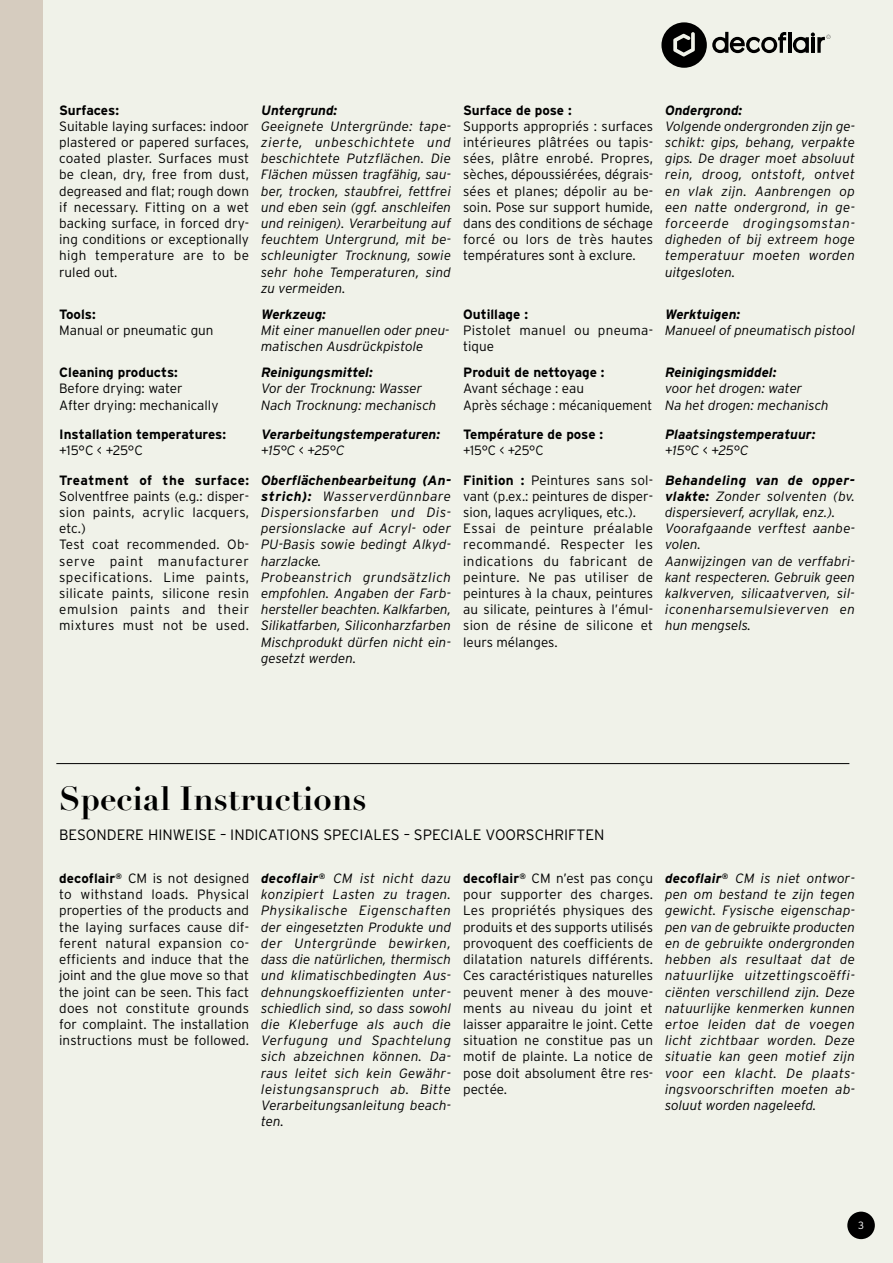
<style>
.page{position:relative;width:893px;height:1263px;background:#f0f2e9}
.page>*{position:absolute;margin:0;border:0;box-sizing:border-box;transform-origin:0 0}
.t1{font:700 33px "Didot LT Pro";color:#000}
.t2{font:300 15px "Interstate";color:#000}
.t3{font:italic 300 13.5px/16.2px "Interstate";color:#000}
.t4{font:300 13.5px/16.2px "Interstate";letter-spacing:.01em;color:#000}
.t5{font:italic 700 13.5px "Interstate";color:#000}
.t6{font:700 13.5px "Interstate";color:#000}
.t7{font:700 13.5px "Interstate";letter-spacing:.035em;color:#000}
.t8{font:300 13.5px "Interstate";letter-spacing:.01em;color:#000;scale:.96 1}
.t9{font:300 10.5px "Interstate";color:#fff}
.s1{font-weight:700}
</style>
<div class="page">
<hr style="left:788px;top:32px;width:3px;height:21px;background:#000">
<svg style="left:661px;top:22px;width:125px;height:46px"></svg>
<svg style="left:793px;top:33px;width:38px;height:20px"></svg>
<div style="left:847px;top:1211px;width:28px;height:28px;background:#000;border-radius:50%"></div>
<hr style="left:56px;top:763px;width:793px;height:1px;background:#000">
<div style="left:0;top:0;width:43px;height:1263px;background:#d6ccbf"></div>
<p class="t6" style="left:59px;top:102px;width:61px">Surfaces:</p>
<p class="t4" style="left:59px;top:118px;width:192px;text-align:justify">Suitable laying surfaces: indoor plastered or papered surfaces, coated plaster. Surfaces must be clean, dry, free from dust, degreased and flat; rough down if necessary. Fitting on a wet backing surface, in forced dry&shy;ing conditions or exceptionally high temperature are to be ruled out.</p>
<p class="t6" style="left:59px;top:306px;width:38px">Tools:</p>
<p class="t4" style="left:59px;top:322px;width:156px">Manual or pneumatic gun</p>
<p class="t6" style="left:59px;top:365px;width:120px">Cleaning products:</p>
<p class="t4" style="left:59px;top:380px;width:161px">Before drying: water<br>After drying: mechanically</p>
<p class="t6" style="left:59px;top:426px;width:169px">Installation temperatures:</p>
<p class="t4" style="left:59px;top:442px;width:85px">+15°C &lt; +25°C</p>
<p class="t7" style="left:59px;top:472px;width:192px">Treatment of the surface:</p>
<p class="t4" style="left:59px;top:488px;width:192px">Solventfree paints (e.g.: disper&shy;sion paints, acrylic lacquers, etc.)<br>Test coat recommended. Ob&shy;serve paint manufacturer specifications. Lime paints, silicate paints, silicone resin emulsion paints and their mixtures must not be used.</p>
<p class="t5" style="left:261px;top:102px;width:78px">Untergrund:</p>
<p class="t3" style="left:261px;top:118px;width:192px;text-align:justify">Geeignete Untergründe: tape&shy;zierte, unbeschichtete und beschichtete Putzflächen. Die Flächen müssen tragfähig, sau&shy;ber, trocken, staubfrei, fettfrei und eben sein (ggf. anschleifen und reinigen). Verarbeitung auf feuchtem Untergrund, mit be&shy;schleunigter Trocknung, sowie sehr hohe Temperaturen, sind zu vermeiden.</p>
<p class="t5" style="left:261px;top:306px;width:66px">Werkzeug:</p>
<p class="t3" style="left:261px;top:322px;width:190px">Mit einer manuellen oder pneu&shy;matischen Ausdrückpistole</p>
<p class="t5" style="left:261px;top:365px;width:113px">Reinigungsmittel:</p>
<p class="t3" style="left:261px;top:380px;width:177px">Vor der Trocknung: Wasser<br>Nach Trocknung: mechanisch</p>
<p class="t5" style="left:261px;top:426px;width:180px">Verarbeitungstemperaturen:</p>
<p class="t3" style="left:261px;top:442px;width:85px">+15°C &lt; +25°C</p>
<p class="t6" style="left:463px;top:102px;width:110px">Surface de pose :</p>
<p class="t4" style="left:463px;top:118px;width:192px;text-align:justify">Supports appropriés : surfaces intérieures plâtrées ou tapis&shy;sées, plâtre enrobé. Propres, sèches, dépoussiérées, dégrais&shy;sées et planes; dépolir au be&shy;soin. Pose sur support humide, dans des conditions de séchage forcé ou lors de très hautes températures sont à exclure.</p>
<p class="t6" style="left:463px;top:306px;width:66px">Outillage :</p>
<p class="t4" style="left:463px;top:322px;width:191px">Pistolet manuel ou pneuma&shy;tique</p>
<p class="t6" style="left:463px;top:365px;width:143px">Produit de nettoyage :</p>
<p class="t4" style="left:463px;top:380px;width:191px">Avant séchage : eau<br>Après séchage : mécaniquement</p>
<p class="t6" style="left:463px;top:426px;width:142px">Température de pose :</p>
<p class="t8" style="left:463px;top:443px;width:85px">+15°C &lt; +25°C</p>
<p class="t5" style="left:665px;top:102px;width:79px">Ondergrond:</p>
<p class="t3" style="left:665px;top:118px;width:192px;text-align:justify">Volgende ondergronden zijn ge&shy;schikt: gips, behang, verpakte gips. De drager moet absoluut rein, droog, ontstoft, ontvet en vlak zijn. Aanbrengen op een natte ondergrond, in ge&shy;forceerde drogingsomstan&shy;digheden of bij extreem hoge temperatuur moeten worden uitgesloten.</p>
<p class="t5" style="left:665px;top:306px;width:77px">Werktuigen:</p>
<p class="t3" style="left:665px;top:322px;width:191px">Manueel of pneumatisch pistool</p>
<p class="t5" style="left:665px;top:365px;width:113px">Reinigingsmiddel:</p>
<p class="t3" style="left:665px;top:380px;width:165px">voor het drogen: water<br>Na het drogen: mechanisch</p>
<p class="t5" style="left:665px;top:426px;width:152px">Plaatsingstemperatuur:</p>
<p class="t3" style="left:665px;top:442px;width:85px">+15°C &lt; +25°C</p>
<p class="t3" style="left:261px;top:472px;width:192px"><span class="s1">Oberflächenbearbeitung (An&shy;strich):</span> Wasserverdünnbare<br>Dispersionsfarben und Dis&shy;persionslacke auf Acryl- oder<br>PU-Basis sowie bedingt Alkyd&shy;harzlacke.<br>Probeanstrich grundsätzlich empfohlen. Angaben der Farb&shy;hersteller beachten. Kalkfarben,<br>Silikatfarben, Siliconharzfarben<br>Mischprodukt dürfen nicht ein&shy;gesetzt werden.</p>
<p class="t4" style="left:463px;top:472px;width:192px"><span class="s1">Finition :</span> Peintures sans sol&shy;vant (p.ex.: peintures de disper&shy;sion, laques acryliques, etc.).<br>Essai de peinture préalable recommandé. Respecter les indications du fabricant de peinture. Ne pas utiliser de peintures à la chaux, peintures au silicate, peintures à l’émul&shy;sion de résine de silicone et leurs mélanges.</p>
<p class="t3" style="left:665px;top:472px;width:192px"><span class="s1">Behandeling van de opper&shy;vlakte:</span> Zonder solventen (bv. dispersieverf, acryllak, enz.).<br>Voorafgaande verftest aanbe&shy;volen.<br>Aanwijzingen van de verffabri&shy;kant respecteren. Gebruik geen kalkverven, silicaatverven, sil&shy;iconenharsemulsieverven en hun mengsels.</p>
<h1 class="t1" style="left:59px;top:778px;width:309px">Special Instructions</h1>
<p class="t2" style="left:59px;top:826px;width:547px">BESONDERE HINWEISE – INDICATIONS SPECIALES – SPECIALE VOORSCHRIFTEN</p>
<p class="t4" style="left:59px;top:870px;width:192px;text-align:justify"><span class="s1">decoflair</span><sup>®</sup> CM is not designed to withstand loads. Physical properties of the products and the laying surfaces cause dif&shy;ferent natural expansion co&shy;efficients and induce that the joint and the glue move so that the joint can be seen. This fact does not constitute grounds for complaint. The installation instructions must be followed.</p>
<p class="t3" style="left:261px;top:870px;width:192px;text-align:justify"><span class="s1">decoflair</span><sup>®</sup> CM ist nicht dazu konzipiert Lasten zu tragen.<br>Physikalische Eigenschaften der eingesetzten Produkte und der Untergründe bewirken, dass die natürlichen, thermisch und klimatischbedingten Aus&shy;dehnungskoeffizienten unter&shy;schiedlich sind, so dass sowohl die Kleberfuge als auch die Verfugung und Spachtelung sich abzeichnen können. Da&shy;raus leitet sich kein Gewähr&shy;leistungsanspruch ab. Bitte Verarbeitungsanleitung beach&shy;ten.</p>
<p class="t4" style="left:463px;top:870px;width:192px;text-align:justify"><span class="s1">decoflair</span><sup>®</sup> CM n’est pas conçu pour supporter des charges.<br>Les propriétés physiques des produits et des supports utilisés provoquent des coefficients de dilatation naturels différents.<br>Ces caractéristiques naturelles peuvent mener à des mouve&shy;ments au niveau du joint et laisser apparaitre le joint. Cette situation ne constitue pas un motif de plainte. La notice de pose doit absolument être res&shy;pectée.</p>
<p class="t3" style="left:665px;top:870px;width:192px;text-align:justify"><span class="s1">decoflair</span><sup>®</sup> CM is niet ontwor&shy;pen om bestand te zijn tegen gewicht. Fysische eigenschap&shy;pen van de gebruikte producten en de gebruikte ondergronden hebben als resultaat dat de natuurlijke uitzettingscoëffi&shy;ciënten verschillend zijn. Deze natuurlijke kenmerken kunnen ertoe leiden dat de voegen licht zichtbaar worden. Deze situatie kan geen motief zijn voor een klacht. De plaats&shy;ingsvoorschriften moeten ab&shy;soluut worden nageleefd.</p>
<p class="t9" style="left:858px;top:1219px;width:7px">3</p>
</div>
